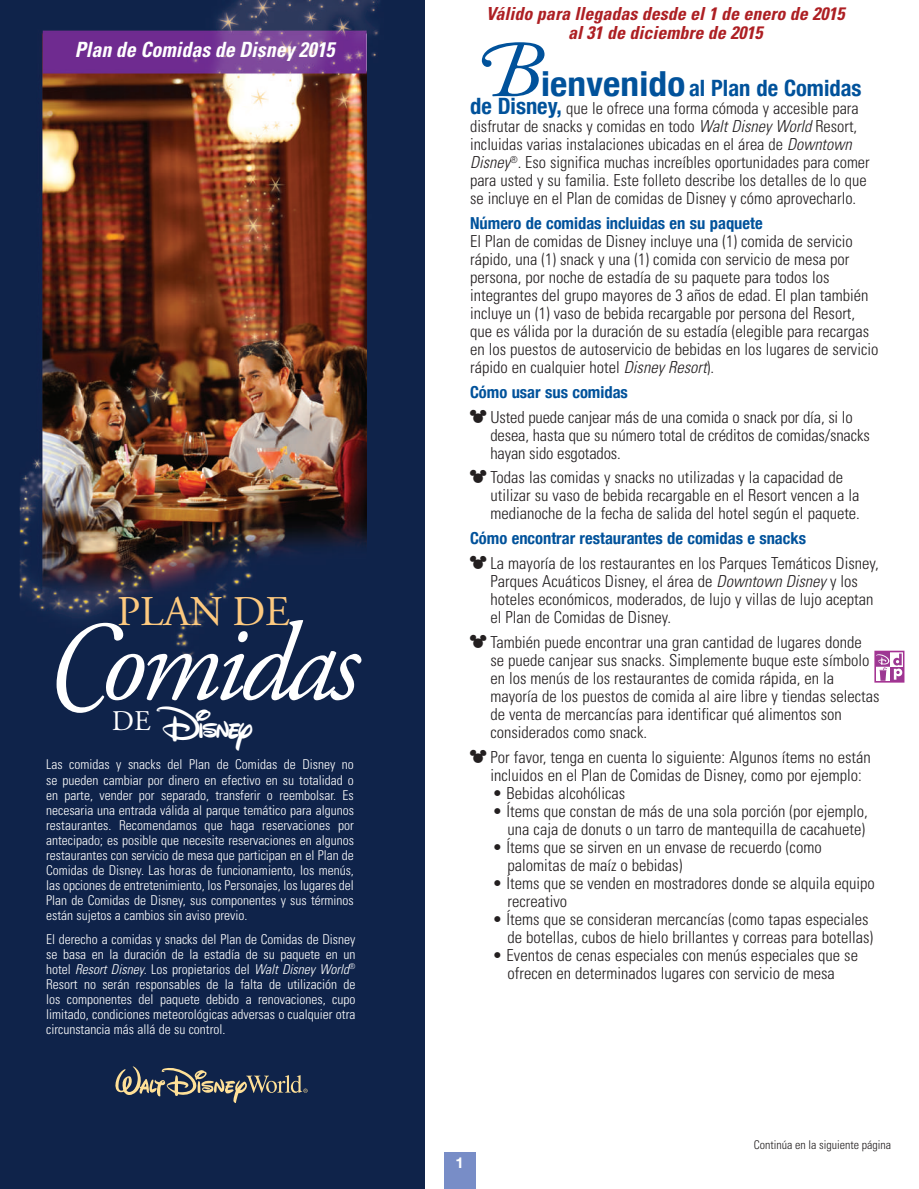
<style>
.page{position:relative;width:919px;height:1189px;background:#fff}
.page>*{position:absolute;margin:0;border:0;box-sizing:border-box;transform-origin:0 0}
.t1{font:italic 110.1px "Adobe Garamond Pro";letter-spacing:-.05em;color:#fff}
.t2{font:italic 79.5px "Adobe Garamond Pro";color:#01529b;scale:1.08 1}
.t3{font:43.5px "Waltograph";letter-spacing:-.06em;color:#fff}
.t4{font:42.3px "Adobe Garamond Pro";letter-spacing:-.005em;color:#fdc97f}
.t5{font:28.5px "Adobe Garamond Pro";color:#fff}
.t6{font:700 condensed 22.5px "Helvetica Neue";color:#01529b}
.t7{font:italic 700 condensed 21px "Univers LT Std";color:#fff;scale:.95 1}
.t8{font:italic 700 condensed 18px/19.5px "Univers LT Std";color:#ad1f23;text-align:center}
.t9{font:300 condensed 16.5px/18px "Univers LT Std";color:#231f20}
.t10{font:700 condensed 16.5px "Helvetica Neue";color:#01529b}
.t11{font:700 15px "Helvetica Neue";color:#fff}
.t12{font:300 condensed 13.5px/15px "Univers LT Std";color:#fff;text-align:justify}
.t13{font:300 condensed 12px "Univers LT Std";color:#231f20}
.s1{font-style:italic}
.s2{font-size:34.5px}
.s3{font-family:"Helvetica Neue";font-weight:700;font-size:22.5px;color:#01529b}
.s4{font-family:"Disney Ding 2";font-weight:400;font-stretch:normal}
</style>
<div class="page">
<div style="left:0;top:0;width:424px;height:1188px;background:#0f234a"></div>
<img style="left:19px;top:0;width:361px;height:662px">
<div style="left:443px;top:1152px;width:32px;height:36px;background:#788dc7"></div>
<svg style="left:115px;top:1066px;width:192px;height:36px"></svg>
<svg style="left:876px;top:653px;width:24px;height:26px"></svg>
<div style="left:873px;top:650px;width:30px;height:32px;border:2px solid #a53293"></div>
<p class="t7" style="left:75px;top:36px;width:274px">Plan de Comidas de Disney 2015</p>
<h3 class="t4" style="left:117px;top:586px;width:174px">PLAN DE</h3>
<h1 class="t1" style="left:48px;top:597px;width:312px">Comidas</h1>
<h3 class="t3" style="left:162px;top:695px;width:92px">Disney</h3>
<h3 class="t5" style="left:112px;top:703px;width:40px">DE</h3>
<p class="t12" style="left:46px;top:757px;width:309px">Las comidas y snacks del Plan de Comidas de Disney no se pueden cambiar por dinero en efectivo en su totalidad o en parte, vender por separado, transferir o reembolsar. Es necesaria una entrada válida al parque temático para algunos restaurantes. Recomendamos que haga reservaciones por antecipado; es posible que necesite reservaciones en algunos restaurantes con servicio de mesa que participan en el Plan de Comidas de Disney. Las horas de funcionamiento, los menús, las opciones de entretenimiento, los Personajes, los lugares del Plan de Comidas de Disney, sus componentes y sus términos están sujetos a cambios sin aviso previo.</p>
<p class="t12" style="left:46px;top:931px;width:311px">El derecho a comidas y snacks del Plan de Comidas de Disney se basa en la duración de la estadía de su paquete en un hotel <span class="s1">Resort Disney</span>. Los propietarios del <span class="s1">Walt Disney World</span><sup>® </sup>Resort no serán responsables de la falta de utilización de los componentes del paquete debido a renovaciones, cupo limitado, condiciones meteorológicas adversas o cualquier otra circunstancia más allá de su control.</p>
<p class="t8" style="left:486px;top:4px;width:359px">Válido para llegadas desde el 1 de enero de 2015 al 31 de diciembre de 2015</p>
<h2 class="t2" style="left:470px;top:23px;width:67px">B</h2>
<h3 class="t6" style="left:540px;top:69px;width:322px"><span class="s2">ienvenido</span> al Plan de Comidas</h3>
<p class="t9" style="left:470px;top:99px;width:401px"><span class="s3">de Disney,</span> que le ofrece una forma cómoda y accesible para disfrutar de snacks y comidas en todo <span class="s1">Walt Disney World</span> Resort, incluidas varias instalaciones ubicadas en el área de <span class="s1">Downtown Disney</span><sup>®</sup>. Eso significa muchas increíbles oportunidades para comer para usted y su familia. Este folleto describe los detalles de lo que se incluye en el Plan de comidas de Disney y cómo aprovecharlo.</p>
<p class="t10" style="left:470px;top:209px;width:294px">Número de comidas incluidas en su paquete</p>
<p class="t9" style="left:470px;top:232px;width:409px">El Plan de comidas de Disney incluye una (1) comida de servicio rápido, una (1) snack y una (1) comida con servicio de mesa por persona, por noche de estadía de su paquete para todos los integrantes del grupo mayores de 3 años de edad. El plan también incluye un (1) vaso de bebida recargable por persona del Resort, que es válida por la duración de su estadía (elegible para recargas en los puestos de autoservicio de bebidas en los lugares de servicio rápido en cualquier hotel <span class="s1">Disney Resort</span>).</p>
<p class="t10" style="left:470px;top:378px;width:159px">Cómo usar sus comidas</p>
<p class="t9" style="left:490px;top:407px;width:380px;text-indent:-20px"><span class="s4">E</span> Usted puede canjear más de una comida o snack por día, si lo desea, hasta que su número total de créditos de comidas/snacks hayan sido esgotados.</p>
<p class="t9" style="left:490px;top:468px;width:371px;text-indent:-20px"><span class="s4">E</span> Todas las comidas y snacks no utilizadas y la capacidad de utilizar su vaso de bebida recargable en el Resort vencen a la medianoche de la fecha de salida del hotel según el paquete.</p>
<p class="t10" style="left:470px;top:524px;width:337px">Cómo encontrar restaurantes de comidas e snacks</p>
<p class="t9" style="left:490px;top:554px;width:389px;text-indent:-20px"><span class="s4">E</span> La mayoría de los restaurantes en los Parques Temáticos Disney, Parques Acuáticos Disney, el área de <span class="s1">Downtown Disney</span> y los hoteles económicos, moderados, de lujo y villas de lujo aceptan el Plan de Comidas de Disney.</p>
<p class="t9" style="left:490px;top:632px;width:390px;text-indent:-20px"><span class="s4">E</span> También puede encontrar una gran cantidad de lugares donde<br>se puede canjear sus snacks. Simplemente buque este símbolo en los menús de los restaurantes de comida rápida, en la mayoría de los puestos de comida al aire libre y tiendas selectas de venta de mercancías para identificar qué alimentos son considerados como snack.</p>
<p class="t9" style="left:490px;top:747px;width:381px;text-indent:-20px"><span class="s4">E</span> Por favor, tenga en cuenta lo siguiente: Algunos ítems no están incluidos en el Plan de Comidas de Disney, como por ejemplo:</p>
<p class="t9" style="left:492px;top:783px;width:134px">• Bebidas alcohólicas</p>
<p class="t9" style="left:492px;top:801px;width:376px;text-align:right">• Ítems que constan de más de una sola porción (por ejemplo, una caja de donuts o un tarro de mantequilla de cacahuete)</p>
<p class="t9" style="left:507px;top:837px;width:315px;text-indent:-15px">• Ítems que se sirven en un envase de recuerdo (como palomitas de maíz o bebidas)</p>
<p class="t9" style="left:507px;top:873px;width:368px;text-indent:-15px">• Ítems que se venden en mostradores donde se alquila equipo recreativo</p>
<p class="t9" style="left:492px;top:909px;width:382px;text-align:right">• Ítems que se consideran mercancías (como tapas especiales de botellas, cubos de hielo brillantes y correas para botellas)</p>
<p class="t9" style="left:492px;top:945px;width:367px;text-align:center">• Eventos de cenas especiales con menús especiales que se ofrecen en determinados lugares con servicio de mesa</p>
<p class="t11" style="left:455px;top:1148px;width:10px">1</p>
<p class="t13" style="left:753px;top:1136px;width:139px">Continúa en la siguiente página</p>
</div>
